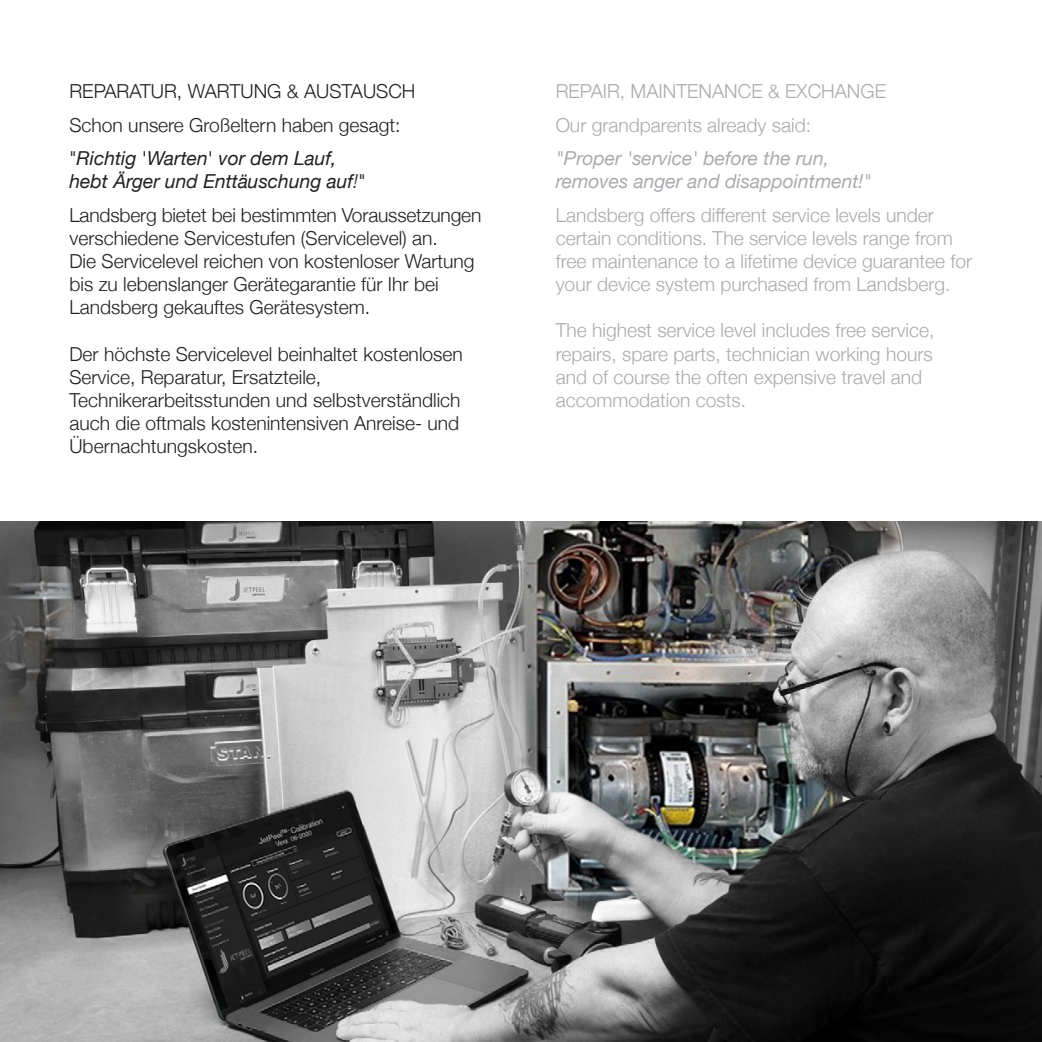
<style>
.page{position:relative;width:1042px;height:1042px;background:#fff}
.page>*{position:absolute;margin:0;border:0;box-sizing:border-box;transform-origin:0 0}
.t1{font:300 19.25px/23.1px "Helvetica Neue";color:#231f20}
.t2{font:300 19.25px/23.1px "Helvetica Neue";color:#aaabaf}
.t3{font:italic 19.25px/23.1px "Helvetica Neue";color:#aaabaf}
.s1{font-weight:400;font-style:italic}
.s2{font-weight:400}
.s3{font-style:italic}
</style>
<div class="page">
<img style="left:0;top:521px;width:1042px;height:521px">
<p class="t1" style="left:69px;top:73px;width:347px;line-height:33.6px">REPARATUR, WARTUNG &amp; AUSTAUSCH<br>Schon unsere Großeltern haben gesagt: "<span class="s1">Richtig</span> <span class="s2">'</span><span class="s1">Warten</span><span class="s2">'</span> <span class="s1">vor dem Lauf,</span></p>
<p class="t1" style="left:69px;top:163px;width:413px;line-height:33.6px"><span class="s1">hebt Ärger und Enttäuschung auf</span><span class="s3">!</span>"<br>Landsberg bietet bei bestimmten Voraussetzungen</p>
<p class="t1" style="left:69px;top:225px;width:407px">verschiedene Servicestufen (Servicelevel) an.<br>Die Servicelevel reichen von kostenloser Wartung bis zu lebenslanger Gerätegarantie für Ihr bei Landsberg gekauftes Gerätesystem.</p>
<p class="t1" style="left:69px;top:341px;width:395px">Der höchste Servicelevel beinhaltet kostenlosen Service, Reparatur, Ersatzteile, Technikerarbeitsstunden und selbstverständlich auch die oftmals kostenintensiven Anreise- und Übernachtungskosten.</p>
<p class="t2" style="left:556px;top:73px;width:332px;line-height:33.6px">REPAIR, MAINTENANCE &amp; EXCHANGE<br>Our grandparents already said:</p>
<p class="t3" style="left:556px;top:148px;width:317px">"Proper 'service' before the run, removes anger and disappointment!"</p>
<p class="t2" style="left:556px;top:202px;width:418px">Landsberg offers different service levels under certain conditions. The service levels range from free maintenance to a lifetime device guarantee for your device system purchased from Landsberg.</p>
<p class="t2" style="left:556px;top:318px;width:380px">The highest service level includes free service, repairs, spare parts, technician working hours and of course the often expensive travel and accommodation costs.</p>
</div>
